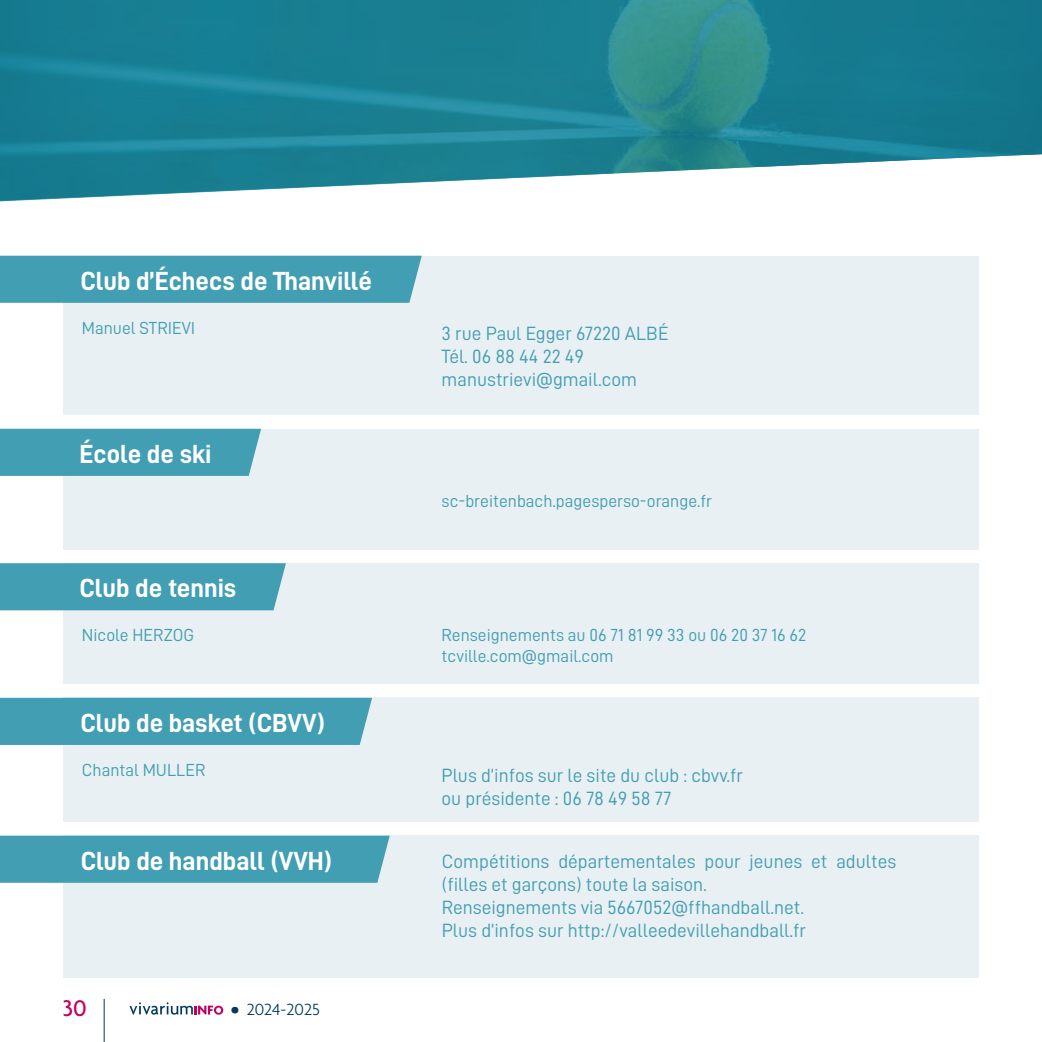
<style>
.page{position:relative;width:1042px;height:1042px;background:#fff}
.page>*{position:absolute;margin:0;border:0;box-sizing:border-box;transform-origin:0 0}
.t1{font:26.25px "D DIN Bold";color:#fff}
.t2{font:500 24.5px "Agenda";color:#c2005f}
.t3{font:19.25px/23.1px "D DIN";color:#429eb3}
.t4{font:17.5px/21px "D DIN";color:#429eb3}
.t5{font:300 17.5px "Agenda";color:#003b5a}
.s1{font-weight:900}
</style>
<div class="page">
<hr style="left:104px;top:999px;width:1px;height:43px;background:#003b5a">
<svg style="left:129px;top:1002px;width:94px;height:12px"></svg>
<svg style="left:0;top:0;width:1042px;height:202px;background:#368f9e"></svg>
<div style="left:63px;top:256px;width:916px;height:158px;background:#e9f0f3"></div>
<div style="left:63px;top:698px;width:916px;height:124px;background:#e9f0f3"></div>
<div style="left:63px;top:835px;width:916px;height:143px;background:#e9f0f3"></div>
<div style="left:63px;top:429px;width:916px;height:120px;background:#e9f0f3"></div>
<div style="left:63px;top:563px;width:916px;height:121px;background:#e9f0f3"></div>
<div style="left:0;top:256px;width:422px;height:47px;background:#429eb3"></div>
<div style="left:0;top:698px;width:372px;height:47px;background:#429eb3"></div>
<div style="left:0;top:835px;width:390px;height:48px;background:#429eb3"></div>
<div style="left:0;top:429px;width:261px;height:47px;background:#429eb3"></div>
<div style="left:0;top:563px;width:286px;height:47px;background:#429eb3"></div>
<h1 class="t1" style="left:81px;top:266px;width:293px">Club d’Échecs de Thanvillé</h1>
<p class="t4" style="left:82px;top:317px;width:115px">Manuel STRIEVI</p>
<h1 class="t1" style="left:80px;top:439px;width:133px">École de ski</h1>
<h1 class="t1" style="left:80px;top:574px;width:158px">Club de tennis</h1>
<p class="t4" style="left:82px;top:624px;width:114px">Nicole HERZOG</p>
<h1 class="t1" style="left:81px;top:708px;width:246px">Club de basket (CBVV)</h1>
<p class="t4" style="left:82px;top:759px;width:125px">Chantal MULLER</p>
<h1 class="t1" style="left:81px;top:846px;width:253px">Club de handball (VVH)</h1>
<p class="t2" style="left:63px;top:992px;width:25px">30</p>
<p class="t5" style="left:231px;top:999px;width:90px"><span class="s1">•</span> 2024-2025</p>
<p class="t3" style="left:441px;top:321px;width:228px">3 rue Paul Egger 67220 ALBÉ<br>Tél. 06 88 44 22 49 manustrievi@gmail.com</p>
<p class="t4" style="left:441px;top:490px;width:272px">sc-breitenbach.pagesperso-orange.fr</p>
<p class="t4" style="left:441px;top:624px;width:366px">Renseignements au 06 71 81 99 33 ou 06 20 37 16 62 tcville.com@gmail.com</p>
<p class="t3" style="left:441px;top:763px;width:303px">Plus d’infos sur le site du club : cbvv.fr ou présidente : 06 78 49 58 77</p>
<p class="t3" style="left:442px;top:849px;width:456px">Compétitions départementales pour jeunes et adultes (filles et garçons) toute la saison.<br>Renseignements via 5667052@ffhandball.net.<br>Plus d’infos sur http://valleedevillehandball.fr</p>
</div>
